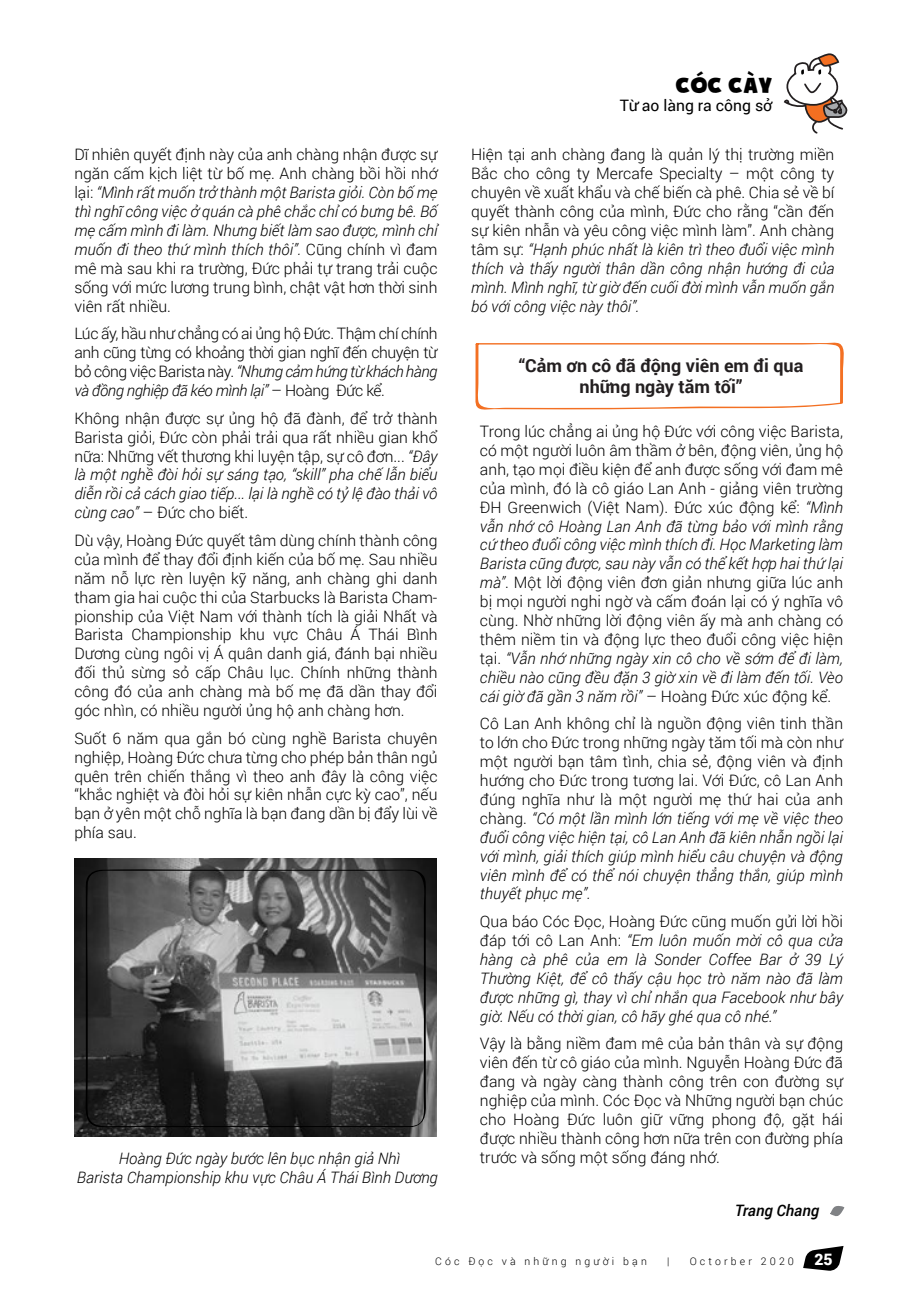
<style>
.page{position:relative;width:918px;height:1300px;background:#fff}
.page>*{position:absolute;margin:0;border:0;box-sizing:border-box;transform-origin:0 0}
.t1{font:24.5px "i Ciel Soupof Justice";letter-spacing:.025em;color:#000}
.t2{font:700 18.03px/21.7px "Roboto";color:#231f20;text-align:center}
.t3{font:300 15.75px/18.9px "Roboto";color:#000;text-align:justify}
.t4{font:italic 300 15.75px/18.9px "Roboto";color:#000;text-align:center}
.t5{font:15.75px "Roboto";color:#000}
.t6{font:italic 500 15.75px "Roboto";color:#000}
.t7{font:900 15.75px "Roboto";color:#fff}
.t8{font:300 10.5px "Roboto";letter-spacing:.3em;color:#000}
.s1{font-style:italic}
.s2{font-style:normal}
</style>
<div class="page">
<svg style="left:803px;top:1246px;width:40px;height:25px"></svg>
<svg style="left:830px;top:1206px;width:14px;height:10px"></svg>
<svg style="left:783px;top:53px;width:64px;height:81px"></svg>
<svg style="left:475px;top:343px;width:369px;height:66px"></svg>
<img style="left:74px;top:858px;width:362px;height:278px">
<svg style="left:83px;top:869px;width:345px;height:260px;background:#646464"></svg>
<p class="t3" style="left:74px;top:145px;width:365px">Dĩ nhiên quyết định này của anh chàng nhận được sự ngăn cấm kịch liệt từ bố mẹ. Anh chàng bồi hồi nhớ lại: <span class="s1">“Mình rất muốn trở thành một Barista giỏi. Còn bố mẹ thì nghĩ công việc ở quán cà phê chắc chỉ có bưng bê. Bố mẹ cấm mình đi làm. Nhưng biết làm sao được, mình chỉ muốn đi theo thứ mình thích thôi”.</span> Cũng chính vì đam mê mà sau khi ra trường, Đức phải tự trang trải cuộc sống với mức lương trung bình, chật vật hơn thời sinh viên rất nhiều.</p>
<p class="t3" style="left:74px;top:324px;width:365px">Lúc ấy, hầu như chẳng có ai ủng hộ Đức. Thậm chí chính anh cũng từng có khoảng thời gian nghĩ đến chuyện từ bỏ công việc Barista này. <span class="s1">“Nhưng cảm hứng từ khách hàng và đồng nghiệp đã kéo mình lại”</span> – Hoàng Đức kể.</p>
<p class="t3" style="left:74px;top:408px;width:365px">Không nhận được sự ủng hộ đã đành, để trở thành Barista giỏi, Đức còn phải trải qua rất nhiều gian khổ nữa: Những vết thương khi luyện tập, sự cô đơn... <span class="s1">“Đây là một nghề đòi hỏi sự sáng tạo, “skill” pha chế lẫn biểu diễn rồi cả cách giao tiếp... lại là nghề có tỷ lệ đào thải vô cùng cao”</span> – Đức cho biết.</p>
<p class="t3" style="left:74px;top:530px;width:365px">Dù vậy, Hoàng Đức quyết tâm dùng chính thành công của mình để thay đổi định kiến của bố mẹ. Sau nhiều năm nỗ lực rèn luyện kỹ năng, anh chàng ghi danh tham gia hai cuộc thi của Starbucks là Barista Cham&shy;pionship của Việt Nam với thành tích là giải Nhất và Barista Championship khu vực Châu Á Thái Bình Dương cùng ngôi vị Á quân danh giá, đánh bại nhiều đối thủ sừng sỏ cấp Châu lục. Chính những thành công đó của anh chàng mà bố mẹ đã dần thay đổi góc nhìn, có nhiều người ủng hộ anh chàng hơn.</p>
<p class="t3" style="left:74px;top:728px;width:365px">Suốt 6 năm qua gắn bó cùng nghề Barista chuyên nghiệp, Hoàng Đức chưa từng cho phép bản thân ngủ quên trên chiến thắng vì theo anh đây là công việc “khắc nghiệt và đòi hỏi sự kiên nhẫn cực kỳ cao”, nếu bạn ở yên một chỗ nghĩa là bạn đang dần bị đẩy lùi về phía sau.</p>
<p class="t4" style="left:77px;top:1148px;width:362px">Hoàng Đức ngày bước lên bục nhận giả Nhì<br>Barista Championship khu vực Châu Á Thái Bình Dương</p>
<h1 class="t1" style="left:675px;top:67px;width:98px">CÓC CÀY</h1>
<p class="t5" style="left:620px;top:95px;width:154px">Từ ao làng ra công sở</p>
<p class="t3" style="left:471px;top:145px;width:365px">Hiện tại anh chàng đang là quản lý thị trường miền Bắc cho công ty Mercafe Specialty – một công ty chuyên về xuất khẩu và chế biến cà phê. Chia sẻ về bí quyết thành công của mình, Đức cho rằng “cần đến sự kiên nhẫn và yêu công việc mình làm”. Anh chàng tâm sự: <span class="s1">“Hạnh phúc nhất là kiên trì theo đuổi việc mình thích và thấy người thân dần công nhận hướng đi của mình. Mình nghĩ, từ giờ đến cuối đời mình vẫn muốn gắn bó với công việc này thôi”.</span></p>
<p class="t2" style="left:519px;top:354px;width:286px">“Cảm ơn cô đã động viên em đi qua những ngày tăm tối”</p>
<p class="t3" style="left:480px;top:421px;width:365px">Trong lúc chẳng ai ủng hộ Đức với công việc Barista, có một người luôn âm thầm ở bên, động viên, ủng hộ anh, tạo mọi điều kiện để anh được sống với đam mê của mình, đó là cô giáo Lan Anh - giảng viên trường ĐH Greenwich (Việt Nam). Đức xúc động kể: <span class="s1">“Mình vẫn nhớ cô Hoàng Lan Anh đã từng bảo với mình rằng cứ theo đuổi công việc mình thích đi. Học Marketing làm Barista cũng được, sau này vẫn có thể kết hợp hai thứ lại mà”</span>. Một lời động viên đơn giản nhưng giữa lúc anh bị mọi người nghi ngờ và cấm đoán lại có ý nghĩa vô cùng. Nhờ những lời động viên ấy mà anh chàng có thêm niềm tin và động lực theo đuổi công việc hiện tại. <span class="s1">“Vẫn nhớ những ngày xin cô cho về sớm để đi làm, chiều nào cũng đều đặn 3 giờ xin về đi làm đến tối. Vèo cái giờ đã gần 3 năm rồi”</span> – Hoàng Đức xúc động kể.</p>
<p class="t3" style="left:480px;top:714px;width:365px">Cô Lan Anh không chỉ là nguồn động viên tinh thần to lớn cho Đức trong những ngày tăm tối mà còn như một người bạn tâm tình, chia sẻ, động viên và định hướng cho Đức trong tương lai. Với Đức, cô Lan Anh đúng nghĩa như là một người mẹ thứ hai của anh chàng. <span class="s1">“Có một lần mình lớn tiếng với mẹ về việc theo đuổi công việc hiện tại, cô Lan Anh đã kiên nhẫn ngồi lại với mình, giải thích giúp mình hiểu câu chuyện và động viên mình để có thể nói chuyện thẳng thắn, giúp mình thuyết phục mẹ”.</span></p>
<p class="t4" style="left:480px;top:911px;width:365px;text-align:justify"><span class="s2">Qua báo Cóc Đọc, Hoàng Đức cũng muốn gửi lời hồi đáp tới cô Lan Anh:</span> “Em luôn muốn mời cô qua cửa hàng cà phê của em là Sonder Coffee Bar ở 39 Lý Thường Kiệt, để cô thấy cậu học trò năm nào đã làm được những gì, thay vì chỉ nhắn qua Facebook như bây giờ. Nếu có thời gian, cô hãy ghé qua cô nhé.”</p>
<p class="t3" style="left:480px;top:1033px;width:365px">Vậy là bằng niềm đam mê của bản thân và sự động viên đến từ cô giáo của mình. Nguyễn Hoàng Đức đã đang và ngày càng thành công trên con đường sự nghiệp của mình. Cóc Đọc và Những người bạn chúc cho Hoàng Đức luôn giữ vững phong độ, gặt hái được nhiều thành công hơn nữa trên con đường phía trước và sống một sống đáng nhớ.</p>
<p class="t6" style="left:735px;top:1199px;width:86px">Trang Chang</p>
<p class="t8" style="left:435px;top:1254px;width:213px">Cóc Đọc và những người bạn</p>
<p class="t8" style="left:667px;top:1254px;width:4px">|</p>
<p class="t8" style="left:690px;top:1254px;width:106px">Octorber 2020</p>
<p class="t7" style="left:814px;top:1248px;width:20px">25</p>
</div>
